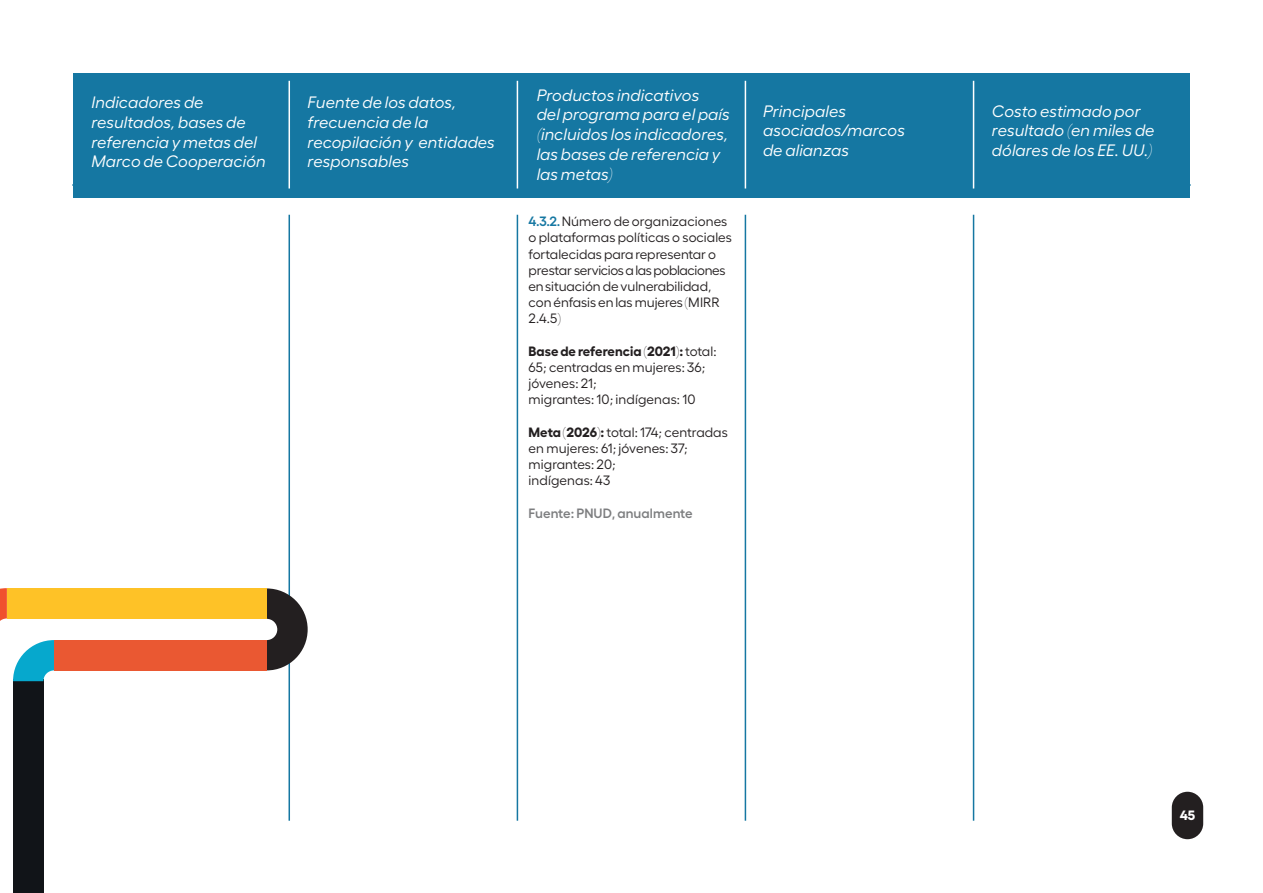
<style>
.page{position:relative;width:1263px;height:893px;background:#fff}
.page>*{position:absolute;margin:0;border:0;box-sizing:border-box;transform-origin:0 0}
.cuerpo_de_texto{font:italic 16.5px/19.8px "Fellix";letter-spacing:.005em;color:#fff}
.cuerpo_de_texto-2{font:13.5px/16.2px "Fellix";letter-spacing:-.005em;color:#231f20}
.cuerpo_de_texto-3{font:600 13.5px "Fellix";letter-spacing:.005em;color:#7d7e80}
.t1{font:700 13.5px "Fellix";color:#fff}
.s1{font-weight:600;color:#1577a2}
.s2{font-weight:700}
</style>
<div class="page">
<div style="left:73px;top:73px;width:1117px;height:124px;background:#1577a2"></div>
<hr style="left:288px;top:215px;width:2px;height:606px;background:#1577a2">
<hr style="left:72px;top:184px;width:1119px;height:2px;background:#1577a2">
<hr style="left:745px;top:215px;width:1px;height:606px;background:#1577a2">
<hr style="left:517px;top:215px;width:1px;height:606px;background:#1577a2">
<hr style="left:973px;top:215px;width:1px;height:606px;background:#1577a2">
<hr style="left:288px;top:81px;width:2px;height:108px;background:#fff">
<hr style="left:745px;top:81px;width:1px;height:108px;background:#fff">
<hr style="left:517px;top:81px;width:1px;height:108px;background:#fff">
<hr style="left:973px;top:81px;width:1px;height:108px;background:#fff">
<div style="left:13px;top:680px;width:30px;height:213px;background:#111418"></div>
<svg style="left:13px;top:640px;width:41px;height:41px"></svg>
<svg style="left:0;top:588px;width:7px;height:33px"></svg>
<svg style="left:266px;top:588px;width:42px;height:82px"></svg>
<div style="left:54px;top:640px;width:212px;height:30px;background:#ea5832"></div>
<div style="left:7px;top:588px;width:259px;height:31px;background:#fec227"></div>
<div style="left:1172px;top:792px;width:31px;height:47px;background:#231f20;border-radius:16px"></div>
<p class="cuerpo_de_texto" style="left:91px;top:91px;width:176px">Indicadores de resultados, bases de referencia y metas del<br>Marco de Cooperación</p>
<p class="cuerpo_de_texto" style="left:308px;top:91px;width:189px">Fuente de los datos, frecuencia de la recopilación y entidades responsables</p>
<p class="cuerpo_de_texto" style="left:537px;top:83px;width:164px">Productos indicativos</p>
<p class="cuerpo_de_texto" style="left:537px;top:103px;width:195px">del programa para el país (incluidos los indicadores, las bases de referencia y las metas)</p>
<p class="cuerpo_de_texto" style="left:763px;top:99px;width:143px">Principales asociados/marcos de alianzas</p>
<p class="cuerpo_de_texto" style="left:992px;top:99px;width:164px">Costo estimado por resultado (en miles de dólares de los EE. UU.)</p>
<p class="cuerpo_de_texto-2" style="left:529px;top:212px;width:205px"><span class="s1">4.3.2.</span> Número de organizaciones o plataformas políticas o sociales fortalecidas para representar o prestar servicios a las poblaciones en situación de vulnerabilidad,</p>
<p class="cuerpo_de_texto-2" style="left:529px;top:293px;width:193px">con énfasis en las mujeres (MIRR<br>2.4.5)</p>
<p class="cuerpo_de_texto-2" style="left:529px;top:342px;width:189px"><span class="s2">Base de referencia (2021):</span> total:<br>65; centradas en mujeres: 36; jóvenes: 21;</p>
<p class="cuerpo_de_texto-2" style="left:529px;top:390px;width:168px">migrantes: 10; indígenas: 10</p>
<p class="cuerpo_de_texto-2" style="left:529px;top:423px;width:201px"><span class="s2">Meta (2026):</span>total: 174; centradas en mujeres: 61; jóvenes: 37; migrantes: 20;</p>
<p class="cuerpo_de_texto-2" style="left:529px;top:471px;width:83px">indígenas: 43</p>
<p class="cuerpo_de_texto-3" style="left:529px;top:502px;width:166px">Fuente: PNUD, anualmente</p>
<p class="t1" style="left:1180px;top:804px;width:17px">45</p>
</div>
